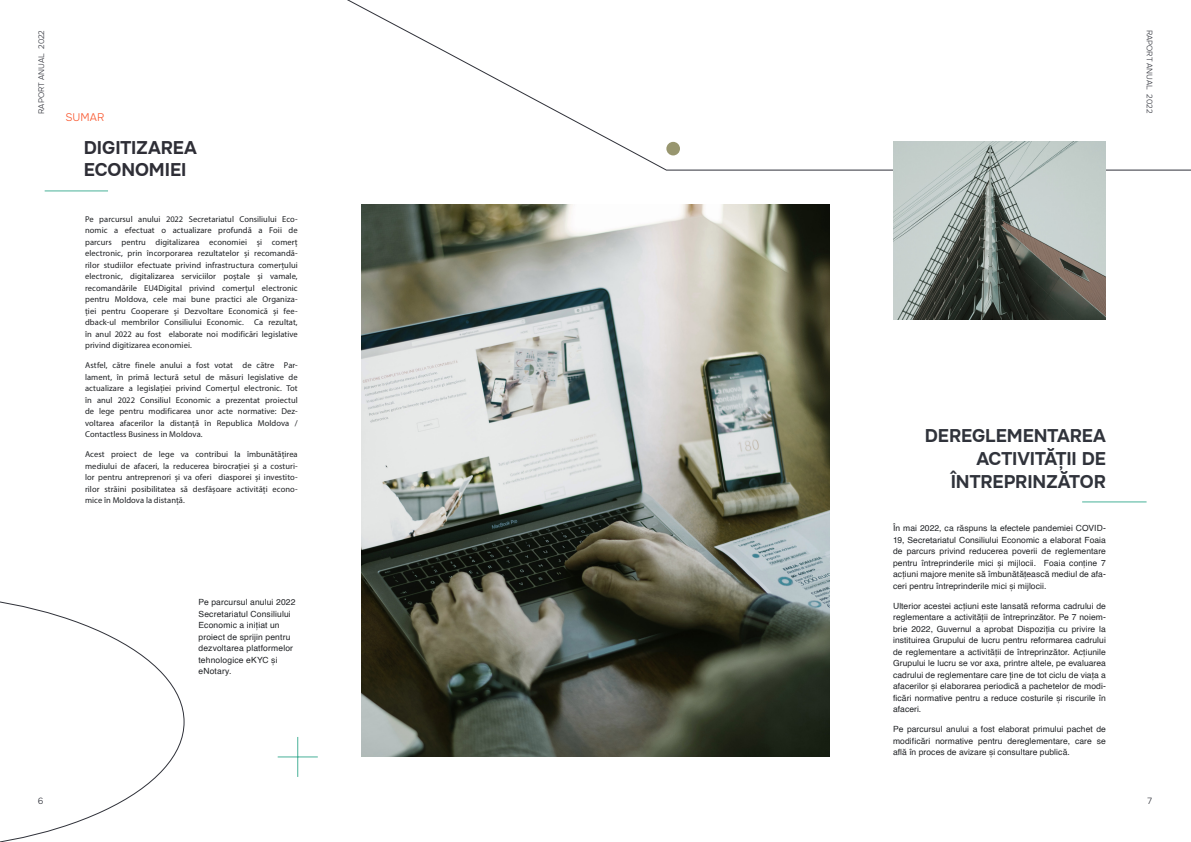
<style>
.page{position:relative;width:1191px;height:842px;background:#fff}
.page>*{position:absolute;margin:0;border:0;box-sizing:border-box;transform-origin:0 0}
.t1{font:700 18px/23px "Onest";letter-spacing:-.005em;color:#30333b;text-align:right}
.t2{font:700 18px/22px "Onest";letter-spacing:-.005em;color:#2e2e36}
.t3{font:300 11px "Onest";letter-spacing:.005em;color:#f95329}
.t4{font:300 9px "Onest";color:#2f3139}
.t5{font:8.5px/11.5px "Myriad Pro";letter-spacing:.005em;color:#1f2124;text-align:justify}
.t6{font:8.5px/11.5px "Helvetica";letter-spacing:.015em;color:#1f2124;text-align:justify}
.t7{font:300 8px "Onest";color:#2f3139}
</style>
<div class="page">
<svg style="left:347px;top:0;width:844px;height:171px"></svg>
<img style="left:361px;top:204px;width:468px;height:553px">
<img style="left:893px;top:142px;width:213px;height:177px">
<svg style="left:0;top:601px;width:185px;height:241px"></svg>
<hr style="left:45px;top:191px;width:63px;height:1px;background:#48b198">
<hr style="left:1082px;top:502px;width:64px;height:1px;background:#48b198">
<hr style="left:297px;top:737px;width:1px;height:40px;background:#48b198">
<hr style="left:278px;top:757px;width:40px;height:1px;background:#48b198">
<div style="left:666px;top:142px;width:14px;height:13px;background:#98966f;border-radius:50%"></div>
<p class="t7" style="left:37px;top:114px;width:85px;rotate:-90deg">RAPORT ANUAL 2022</p>
<p class="t3" style="left:66px;top:110px;width:40px">SUMAR</p>
<p class="t2" style="left:84px;top:137px;width:115px">DIGITIZAREA<br>ECONOMIEI</p>
<p class="t5" style="left:85px;top:213px;width:214px">Pe parcursul anului 2022 Secretariatul Consiliului Eco&shy;nomic a efectuat o actualizare profundă a Foii de parcurs pentru digitalizarea economiei și comerț electronic, prin încorporarea rezultatelor și recomandă&shy;rilor studiilor efectuate privind infrastructura comerțului electronic, digitalizarea serviciilor poștale și vamale, recomandările EU4Digital privind comerțul electronic pentru Moldova, cele mai bune practici ale Organiza&shy;ției pentru Cooperare și Dezvoltare Economică și fee&shy;dback-ul membrilor Consiliului Economic. Ca rezultat, în anul 2022 au fost elaborate noi modificări legislative privind digitizarea economiei.</p>
<p class="t5" style="left:85px;top:360px;width:214px">Astfel, către finele anului a fost votat de către Par&shy;lament, în primă lectură setul de măsuri legislative de actualizare a legislației privind Comerțul electronic. Tot în anul 2022 Consiliul Economic a prezentat proiectul de lege pentru modificarea unor acte normative: Dez&shy;voltarea afacerilor la distanță în Republica Moldova / Contactless Business in Moldova.</p>
<p class="t5" style="left:85px;top:449px;width:214px">Acest proiect de lege va contribui la îmbunătățirea mediului de afaceri, la reducerea birocrației și a costuri&shy;lor pentru antreprenori și va oferi diasporei și investito&shy;rilor străini posibilitatea să desfășoare activități econo&shy;mice în Moldova la distanță.</p>
<p class="t6" style="left:198px;top:597px;width:99px;text-align:left">Pe parcursul anului 2022<br>Secretariatul Consiliului<br>Economic a inițiat un proiect de sprijin pentru dezvoltarea platformelor tehnologice eKYC și eNotary.</p>
<p class="t7" style="left:1154px;top:30px;width:85px;rotate:90deg">RAPORT ANUAL 2022</p>
<p class="t1" style="left:925px;top:424px;width:182px">DEREGLEMENTAREA<br>ACTIVITĂȚII DE<br>ÎNTREPRINZĂTOR</p>
<p class="t6" style="left:893px;top:523px;width:214px">În mai 2022, ca răspuns la efectele pandemiei COVID-19, Secretariatul Consiliului Economic a elaborat Foaia de parcurs privind reducerea poverii de reglementare pentru întreprinderile mici și mijlocii. Foaia conține 7 acțiuni majore menite să îmbunătățească mediul de afa&shy;ceri pentru întreprinderile mici și mijlocii.</p>
<p class="t6" style="left:893px;top:600px;width:214px">Ulterior acestei acțiuni este lansată reforma cadrului de reglementare a activității de întreprinzător. Pe 7 noiem&shy;brie 2022, Guvernul a aprobat Dispoziția cu privire la instituirea Grupului de lucru pentru reformarea cadrului de reglementare a activității de întreprinzător. Acțiunile Grupului le lucru se vor axa, printre altele, pe evaluarea cadrului de reglementare care ține de tot ciclu de viața a afacerilor și elaborarea periodică a pachetelor de modi&shy;ficări normative pentru a reduce costurile și riscurile în afaceri.</p>
<p class="t6" style="left:893px;top:724px;width:214px">Pe parcursul anului a fost elaborat primului pachet de modificări normative pentru dereglementare, care se află în proces de avizare și consultare publică.</p>
<p class="t4" style="left:38px;top:795px;width:7px">6</p>
<p class="t4" style="left:1147px;top:795px;width:6px">7</p>
</div>
